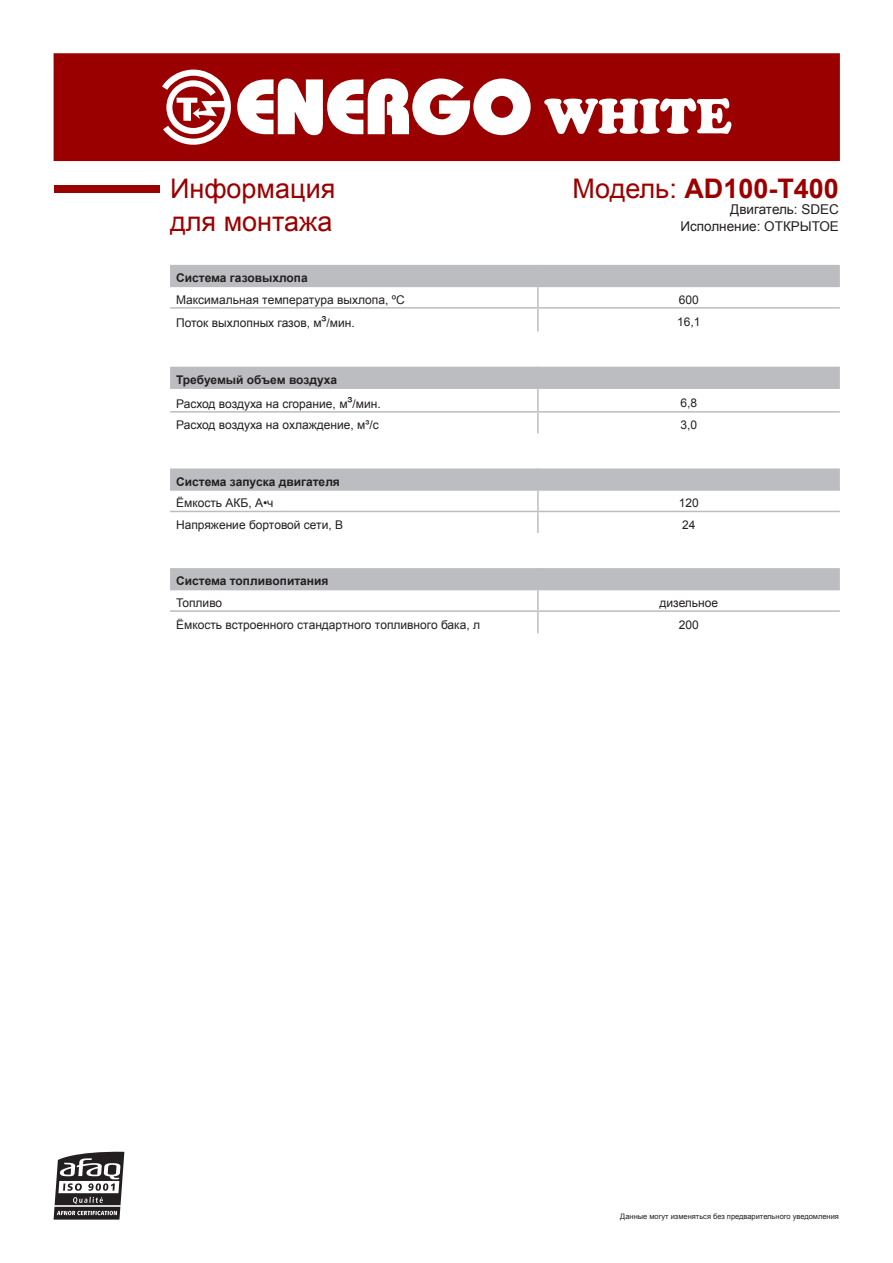
<style>
.page{position:relative;width:893px;height:1263px;background:#fff}
.page>*{position:absolute;margin:0;border:0;box-sizing:border-box;transform-origin:0 0}
.t1{font:27px/32.4px "Arial";color:#9b0000}
.t2{font:700 27px "Arial";color:#9b0000}
.t3{font:13.5px/16.2px "Arial";color:#231f20;text-align:right}
.t4{font:12px "Arial";color:#231f20}
.t5{font:700 12px "Arial";color:#231f20}
.t6{font:7.5px "Arial";color:#231f20}
.s1{font-size:15px}
.s2{font-weight:400}
</style>
<div class="page">
<svg style="left:54px;top:1151px;width:70px;height:68px"></svg>
<hr style="left:55px;top:1205px;width:65px;height:1px;background:#fff">
<div style="left:54px;top:53px;width:786px;height:108px;background:#9b0000;border:2px solid #9b0000"></div>
<svg style="left:162px;top:70px;width:69px;height:75px"></svg>
<svg style="left:237px;top:79px;width:294px;height:56px"></svg>
<svg style="left:544px;top:98px;width:187px;height:36px"></svg>
<div style="left:54px;top:186px;width:106px;height:7px;background:#9b0000"></div>
<div style="left:170px;top:265px;width:670px;height:21px;background:#bcbdc0"></div>
<hr style="left:537px;top:265px;width:2px;height:21px;background:#bcbdc0">
<hr style="left:170px;top:286px;width:368px;height:1px;background:#bcbdc0">
<hr style="left:538px;top:286px;width:302px;height:1px;background:#bcbdc0">
<hr style="left:537px;top:287px;width:2px;height:20px;background:#bcbdc0">
<hr style="left:170px;top:307px;width:368px;height:2px;background:#bcbdc0">
<hr style="left:538px;top:307px;width:302px;height:2px;background:#bcbdc0">
<hr style="left:537px;top:309px;width:2px;height:23px;background:#bcbdc0">
<div style="left:170px;top:367px;width:670px;height:20px;background:#bcbdc0"></div>
<hr style="left:537px;top:367px;width:2px;height:20px;background:#bcbdc0">
<hr style="left:170px;top:387px;width:368px;height:2px;background:#bcbdc0">
<hr style="left:538px;top:387px;width:302px;height:2px;background:#bcbdc0">
<hr style="left:537px;top:389px;width:2px;height:22px;background:#bcbdc0">
<hr style="left:170px;top:411px;width:368px;height:2px;background:#bcbdc0">
<hr style="left:538px;top:411px;width:302px;height:2px;background:#bcbdc0">
<hr style="left:537px;top:413px;width:2px;height:20px;background:#bcbdc0">
<div style="left:170px;top:468px;width:670px;height:21px;background:#bcbdc0"></div>
<hr style="left:537px;top:468px;width:2px;height:21px;background:#bcbdc0">
<hr style="left:170px;top:489px;width:368px;height:2px;background:#bcbdc0">
<hr style="left:538px;top:489px;width:302px;height:2px;background:#bcbdc0">
<hr style="left:537px;top:491px;width:2px;height:20px;background:#bcbdc0">
<hr style="left:170px;top:511px;width:368px;height:1px;background:#bcbdc0">
<hr style="left:538px;top:511px;width:302px;height:1px;background:#bcbdc0">
<hr style="left:537px;top:512px;width:2px;height:21px;background:#bcbdc0">
<div style="left:170px;top:568px;width:670px;height:21px;background:#bcbdc0"></div>
<hr style="left:537px;top:568px;width:2px;height:21px;background:#bcbdc0">
<hr style="left:170px;top:589px;width:368px;height:1px;background:#bcbdc0">
<hr style="left:538px;top:589px;width:302px;height:1px;background:#bcbdc0">
<hr style="left:537px;top:590px;width:2px;height:20px;background:#bcbdc0">
<hr style="left:170px;top:610px;width:368px;height:2px;background:#bcbdc0">
<hr style="left:538px;top:610px;width:302px;height:2px;background:#bcbdc0">
<hr style="left:537px;top:612px;width:2px;height:21px;background:#bcbdc0">
<p class="t1" style="left:170px;top:172px;width:167px">Информация для монтажа</p>
<p class="t5" style="left:176px;top:269px;width:133px">Система газовыхлопа</p>
<p class="t4" style="left:176px;top:291px;width:230px">Максимальная температура выхлопа, ºC</p>
<p class="t4" style="left:679px;top:291px;width:22px">600</p>
<p class="t4" style="left:176px;top:315px;width:180px">Поток выхлопных газов, м<span class="s1">³</span>/мин.</p>
<p class="t4" style="left:677px;top:314px;width:25px">16,1</p>
<h1 class="t2" style="left:572px;top:170px;width:268px"><span class="s2">Модель:</span> AD100-T400</h1>
<p class="t3" style="left:680px;top:202px;width:160px">Двигатель: SDEC<br>Исполнение: ОТКРЫТОЕ</p>
<p class="t5" style="left:176px;top:371px;width:163px">Требуемый объем воздуха</p>
<p class="t4" style="left:176px;top:395px;width:206px">Расход воздуха на сгорание, м<span class="s1">³</span>/мин.</p>
<p class="t4" style="left:680px;top:394px;width:18px">6,8</p>
<p class="t4" style="left:176px;top:417px;width:204px">Расход воздуха на охлаждение, м³/с</p>
<p class="t4" style="left:680px;top:417px;width:18px">3,0</p>
<p class="t5" style="left:176px;top:473px;width:165px">Система запуска двигателя</p>
<p class="t4" style="left:176px;top:495px;width:99px">Ёмкость АКБ, А•ч</p>
<p class="t4" style="left:679px;top:495px;width:22px">120</p>
<p class="t4" style="left:176px;top:516px;width:169px">Напряжение бортовой сети, В</p>
<p class="t4" style="left:682px;top:516px;width:15px">24</p>
<p class="t5" style="left:176px;top:573px;width:154px">Система топливопитания</p>
<p class="t4" style="left:176px;top:594px;width:48px">Топливо</p>
<p class="t4" style="left:660px;top:594px;width:60px">дизельное</p>
<p class="t4" style="left:176px;top:616px;width:306px">Ёмкость встроенного стандартного топливного бака, л</p>
<p class="t4" style="left:679px;top:616px;width:22px">200</p>
<p class="t6" style="left:620px;top:1211px;width:220px">Данные могут изменяться без предварительного уведомления</p>
</div>
